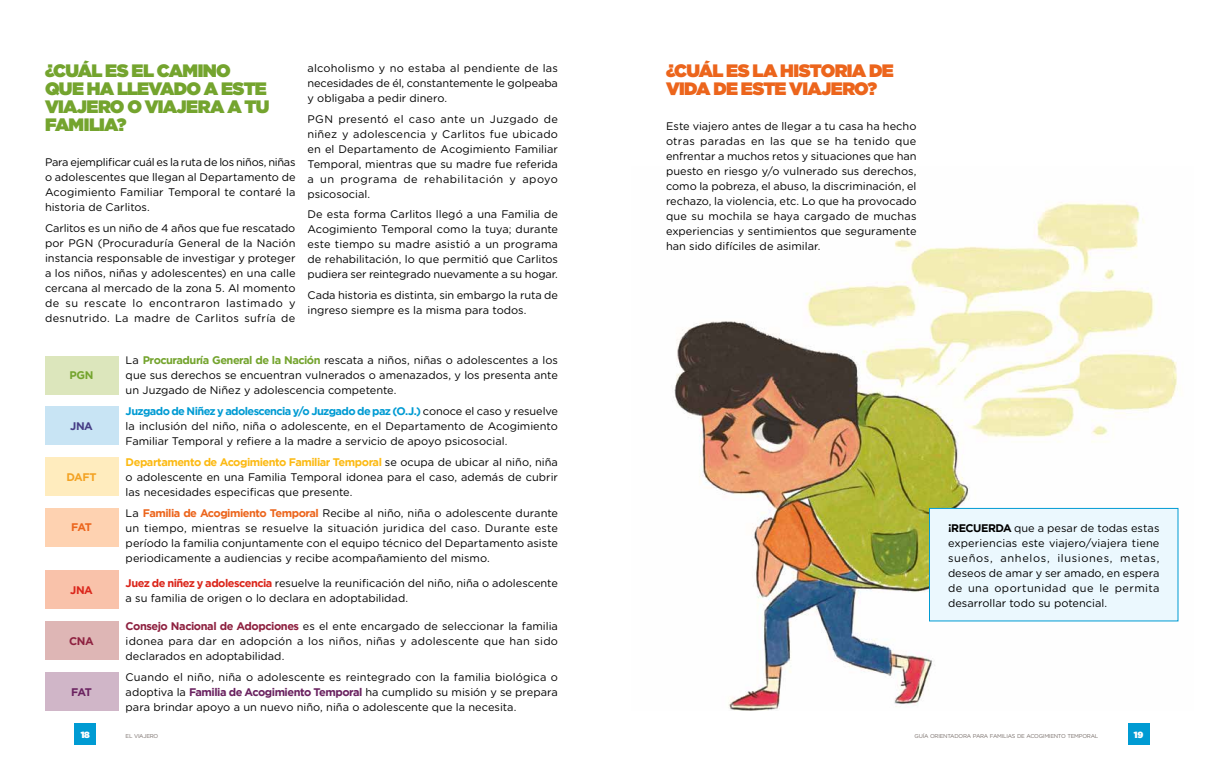
<style>
.page{position:relative;width:1224px;height:774px;background:#fff}
.page>*{position:absolute;margin:0;border:0;box-sizing:border-box;transform-origin:0 0}
.t1{font:900 18px/18px "Gotham";letter-spacing:-.04em;color:#74a42e}
.t2{font:900 18px/18px "Gotham";letter-spacing:-.04em;color:#ec651c}
.t3{font:11px/15px "Gotham Rounded";color:#000;text-align:justify}
.t4{font:700 11px "Gotham";letter-spacing:-.055em;color:#009bd3}
.t5{font:700 11px "Gotham";letter-spacing:-.045em;color:#fcba14}
.t6{font:700 11px "Gotham";color:#f3a223}
.t7{font:700 11px "Gotham";color:#74a42e}
.t8{font:700 11px "Gotham";color:#463e86}
.t9{font:700 11px "Gotham";color:#ec651c}
.t10{font:700 11px "Gotham";color:#db261b}
.t11{font:700 11px "Gotham";color:#8e2140}
.t12{font:700 11px "Gotham";color:#6a2260}
.t13{font:900 9px "Gotham";color:#fffefd}
.t14{font:5.6px "Gotham Rounded";letter-spacing:-.045em;color:#796f6b}
.s1{font-family:"Gotham";font-weight:700;color:#74a42e}
.s2{font-family:"Gotham Rounded";font-weight:400;color:#000}
.s3{font-family:"Gotham";font-weight:700;color:#ec651c}
.s4{font-family:"Gotham";font-weight:700;color:#db261b}
.s5{font-family:"Gotham";font-weight:700;color:#8e2140}
.s6{font-family:"Gotham";font-weight:700;color:#6a2260}
.s7{font-family:"Gotham";font-weight:700}
</style>
<div class="page">
<div style="left:74px;top:724px;width:22px;height:21px;background:#009bd3"></div>
<div style="left:1128px;top:724px;width:22px;height:21px;background:#009bd3"></div>
<div style="left:45px;top:356px;width:73px;height:38px;background:#dce6bc"></div>
<div style="left:45px;top:406px;width:73px;height:39px;background:#c8e4f4"></div>
<div style="left:45px;top:457px;width:73px;height:39px;background:#ffecbe"></div>
<div style="left:45px;top:508px;width:73px;height:39px;background:#fed2b1"></div>
<div style="left:45px;top:570px;width:73px;height:39px;background:#f9c2aa"></div>
<div style="left:45px;top:621px;width:73px;height:39px;background:#deb6b5"></div>
<div style="left:45px;top:672px;width:73px;height:39px;background:#d0b6c8"></div>
<img style="left:674px;top:202px;width:505px;height:509px">
<div style="left:930px;top:508px;width:248px;height:113px;background:#ebf8fe"></div>
<div style="left:929px;top:508px;width:249px;height:113px;border:1px solid #009bd3"></div>
<h1 class="t1" style="left:45px;top:62px;width:226px">¿CUÁL ES EL CAMINO<br>QUE HA LLEVADO A ESTE<br>VIAJERO O VIAJERA A TU<br>FAMILIA?</h1>
<p class="t3" style="left:45px;top:154px;width:252px">Para ejemplificar cuál es la ruta de los niños, niñas o adolescentes que llegan al Departamento de Acogimiento Familiar Temporal te contaré la historia de Carlitos.</p>
<p class="t3" style="left:45px;top:220px;width:252px">Carlitos es un niño de 4 años que fue rescatado por PGN (Procuraduría General de la Nación instancia responsable de investigar y proteger a los niños, niñas y adolescentes) en una calle cercana al mercado de la zona 5. Al momento de su rescate lo encontraron lastimado y desnutrido. La madre de Carlitos sufría de</p>
<p class="t3" style="left:308px;top:60px;width:252px">alcoholismo y no estaba al pendiente de las necesidades de él, constantemente le golpeaba y obligaba a pedir dinero.</p>
<p class="t3" style="left:308px;top:111px;width:252px">PGN presentó el caso ante un Juzgado de niñez y adolescencia y Carlitos fue ubicado en el Departamento de Acogimiento Familiar Temporal, mientras que su madre fue referida a un programa de rehabilitación y apoyo psicosocial.</p>
<p class="t3" style="left:308px;top:206px;width:252px">De esta forma Carlitos llegó a una Familia de Acogimiento Temporal como la tuya; durante este tiempo su madre asistió a un programa de rehabilitación, lo que permitió que Carlitos pudiera ser reintegrado nuevamente a su hogar.</p>
<p class="t3" style="left:308px;top:287px;width:252px">Cada historia es distinta, sin embargo la ruta de ingreso siempre es la misma para todos.</p>
<p class="t7" style="left:70px;top:369px;width:25px">PGN</p>
<p class="t8" style="left:70px;top:420px;width:24px">JNA</p>
<p class="t6" style="left:67px;top:470px;width:31px">DAFT</p>
<p class="t9" style="left:71px;top:521px;width:22px">FAT</p>
<p class="t10" style="left:70px;top:584px;width:24px">JNA</p>
<p class="t11" style="left:69px;top:635px;width:26px">CNA</p>
<p class="t12" style="left:71px;top:685px;width:22px">FAT</p>
<p class="t3" style="left:126px;top:353px;width:434px">La <span class="s1">Procuraduría General de la Nación</span> rescata a niños, niñas o adolescentes a los que sus derechos se encuentran vulnerados o amenazados, y los presenta ante un Juzgado de Niñez y adolescencia competente.</p>
<p class="t4" style="left:126px;top:405px;width:434px">Juzgado de Niñez y adolescencia y/o Juzgado de paz (O.J.) <span class="s2">conoce el caso y resuelve</span></p>
<p class="t3" style="left:126px;top:418px;width:434px">la inclusión del niño, niña o adolescente, en el Departamento de Acogimiento<br>Familiar Temporal y refiere a la madre a servicio de apoyo psicosocial.</p>
<p class="t5" style="left:126px;top:456px;width:434px">Departamento de Acogimiento Familiar Temporal <span class="s2">se ocupa de ubicar al niño, niña</span></p>
<p class="t3" style="left:126px;top:469px;width:434px">o adolescente en una Familia Temporal idonea para el caso, además de cubrir las necesidades especificas que presente.</p>
<p class="t3" style="left:126px;top:505px;width:434px">La <span class="s3">Familia de Acogimiento Temporal</span> Recibe al niño, niña o adolescente durante un tiempo, mientras se resuelve la situación juridica del caso. Durante este período la familia conjuntamente con el equipo técnico del Departamento asiste periodicamente a audiencias y recibe acompañamiento del mismo.</p>
<p class="t3" style="left:126px;top:575px;width:434px"><span class="s4">Juez de niñez y adolescencia</span> resuelve la reunificación del niño, niña o adolescente a su familia de origen o lo declara en adoptabilidad.</p>
<p class="t3" style="left:126px;top:618px;width:434px"><span class="s5">Consejo Nacional de Adopciones</span> es el ente encargado de seleccionar la familia idonea para dar en adopción a los niños, niñas y adolescente que han sido declarados en adoptabilidad.</p>
<p class="t3" style="left:126px;top:669px;width:434px">Cuando el niño, niña o adolescente es reintegrado con la familia biológica o adoptiva la <span class="s6">Familia de Acogimiento Temporal</span> ha cumplido su misión y se prepara para brindar apoyo a un nuevo niño, niña o adolescente que la necesita.</p>
<h1 class="t2" style="left:666px;top:62px;width:229px">¿CUÁL ES LA HISTORIA DE<br>VIDA DE ESTE VIAJERO?</h1>
<p class="t3" style="left:666px;top:118px;width:252px">Este viajero antes de llegar a tu casa ha hecho otras paradas en las que se ha tenido que enfrentar a muchos retos y situaciones que han puesto en riesgo y/o vulnerado sus derechos, como la pobreza, el abuso, la discriminación, el rechazo, la violencia, etc. Lo que ha provocado que su mochila se haya cargado de muchas experiencias y sentimientos que seguramente han sido difíciles de asimilar.</p>
<p class="t3" style="left:948px;top:520px;width:213px"><span class="s7">¡RECUERDA</span> que a pesar de todas estas experiencias este viajero/viajera tiene sueños, anhelos, ilusiones, metas, deseos de amar y ser amado, en espera de una oportunidad que le permita desarrollar todo su potencial.</p>
<p class="t13" style="left:81px;top:728px;width:11px">18</p>
<p class="t14" style="left:126px;top:732px;width:34px">EL VIAJERO</p>
<p class="t14" style="left:915px;top:732px;width:185px">GUÍA ORIENTADORA PARA FAMILIAS DE ACOGIMIENTO TEMPORAL</p>
<p class="t13" style="left:1134px;top:728px;width:11px">19</p>
</div>
